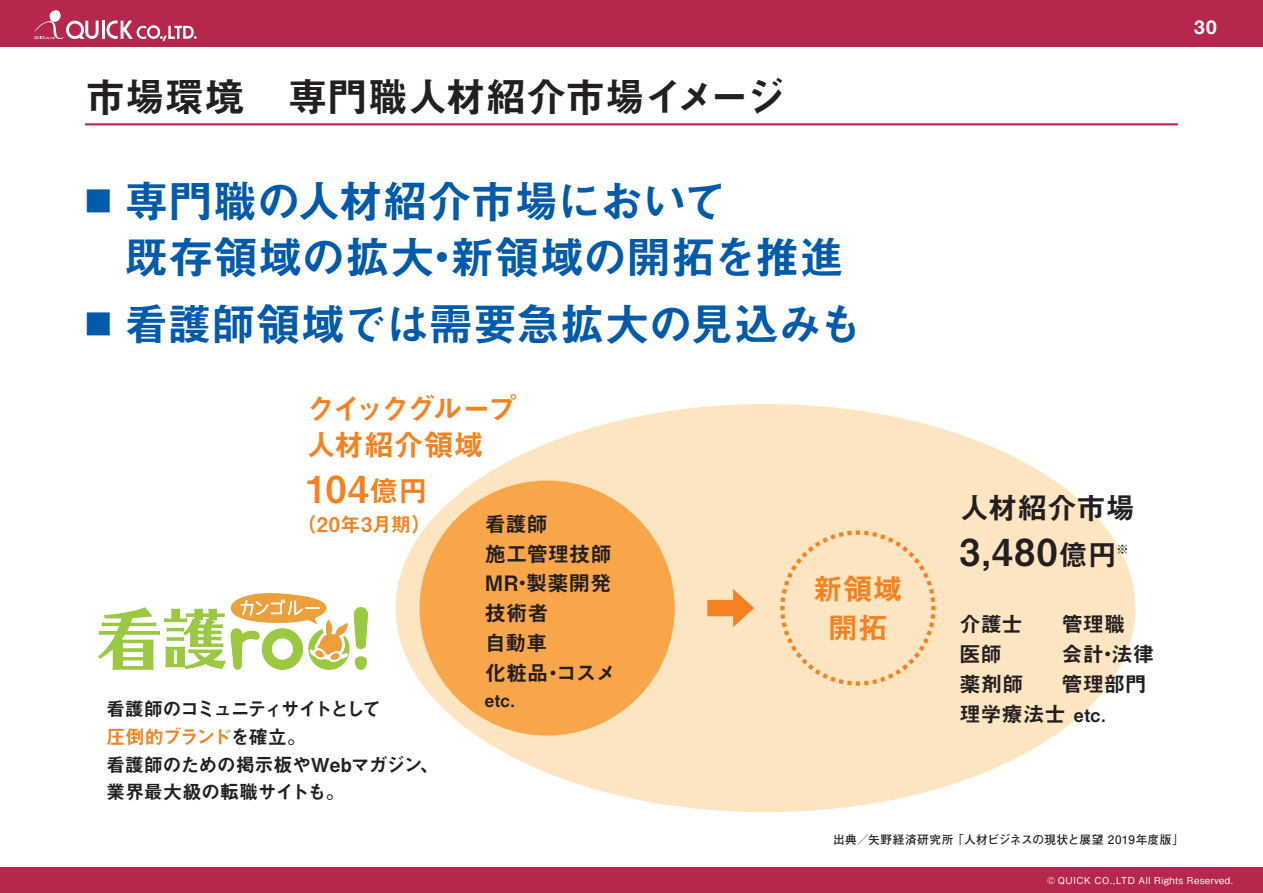
<style>
.page{position:relative;width:1263px;height:893px;background:#fff}
.page>*{position:absolute;margin:0;border:0;box-sizing:border-box;transform-origin:0 0}
.t1{font:44.7px/66.9px "Midashi Go Pr 6 MB31";letter-spacing:-.015em;color:#015aaa}
.t2{font:44.7px "Midashi Go Pr 6 MB31";letter-spacing:-.035em;color:#015aaa}
.t3{font:40.35px "Midashi Go Pr 6 MB31";letter-spacing:-.015em;color:#231f20}
.t4{font:37.2px "Midashi Go Pr 6 MB31";color:#231f20}
.t5{font:37.2px "Midashi Go Pr 6 MB31";color:#f58220}
.t6{font:29.7px/36.2px "Midashi Go Pr 6 MB31";letter-spacing:-.085em;color:#f58220}
.t7{font:29.7px "Midashi Go Pr 6 MB31";letter-spacing:-.015em;color:#231f20}
.t8{font:29.7px "Midashi Go Pr 6 MB31";letter-spacing:-.025em;color:#f58220}
.t9{font:26.55px "Midashi Go Pr 6 MB31";color:#015aaa}
.t10{font:21.3px/29.7px "Midashi Go Pr 6 MB31";color:#231f20}
.t11{font:20.25px "Midashi Go Pr 6 MB31";letter-spacing:.02em;color:#f58220}
.t12{font:19.2px/27.6px "Midashi Go Pr 6 MB31";letter-spacing:-.035em;color:#231f20}
.t13{font:19.2px "Midashi Go Pr 6 MB31";letter-spacing:-.115em;color:#231f20}
.t14{font:19.2px "Midashi Go Pr 6 MB31";letter-spacing:-.045em;color:#f58220}
.t15{font:700 19.2px "Helvetica Neue";color:#fff}
.t16{font:18px "Midashi Go Pr 6 MB31";color:#231f20}
.t17{font:16.95px "Midashi Go Pr 6 MB31";color:#231f20}
.t18{font:12.75px "Midashi Go Pr 6 MB31";color:#231f20}
.t19{font:700 11.7px "Futo Go B101 Pr 6";letter-spacing:.03em;color:#231f20}
.t20{font:500 9.6px "Gothic BBB Pr 6";letter-spacing:.045em;color:#fff}
.s1{color:#231f20}
</style>
<div class="page">
<div style="left:0;top:867px;width:1263px;height:26px;background:#b6274b"></div>
<div style="left:0;top:0;width:1263px;height:47px;background:#b6274b"></div>
<hr style="left:102px;top:21px;width:3px;height:18px;background:#fff">
<svg style="left:106px;top:21px;width:91px;height:20px"></svg>
<svg style="left:34px;top:10px;width:65px;height:30px"></svg>
<hr style="left:85px;top:123px;width:1093px;height:2px;background:#b6274b">
<div style="left:395px;top:404px;width:740px;height:408px;background:#fee5c1;border-radius:50%"></div>
<div style="left:420px;top:480px;width:255px;height:256px;background:#f9a64a;border-radius:50%"></div>
<svg style="left:780px;top:530px;width:156px;height:156px"></svg>
<svg style="left:707px;top:589px;width:47px;height:38px"></svg>
<img style="left:99px;top:593px;width:269px;height:76px">
<h2 class="t3" style="left:85px;top:65px;width:703px">市場環境　専門職人材紹介市場イメージ</h2>
<p class="t15" style="left:1194px;top:13px;width:24px">30</p>
<p class="t9" style="left:85px;top:180px;width:28px">■</p>
<p class="t9" style="left:85px;top:303px;width:28px">■</p>
<h1 class="t2" style="left:124px;top:165px;width:605px">専門職の人材紹介市場において</h1>
<h1 class="t1" style="left:124px;top:222px;width:721px">既存領域の拡大新領域の開拓を推進</h1>
<h1 class="t1" style="left:124px;top:222px;width:740px;text-indent:296px">・<br>看護師領域では需要急拡大の見込みも</h1>
<h3 class="t6" style="left:306px;top:389px;width:212px">クイックグループ人材紹介領域</h3>
<h3 class="t8" style="left:369px;top:467px;width:60px">億円</h3>
<h3 class="t5" style="left:306px;top:459px;width:64px">104</h3>
<p class="t11" style="left:296px;top:508px;width:137px">（20年3月期(</p>
<p class="t10" style="left:485px;top:508px;width:129px">看護師<br>施工管理技師<br>MR 製薬開発</p>
<p class="t10" style="left:485px;top:567px;width:133px;text-indent:27px">・<br>技術者<br>自動車<br>化粧品コスメ</p>
<p class="t10" style="left:542px;top:657px;width:23px">・</p>
<h3 class="t8" style="left:813px;top:565px;width:91px">新領域</h3>
<h3 class="t8" style="left:828px;top:604px;width:61px">開拓</h3>
<p class="t13" style="left:106px;top:694px;width:276px">看護師のコミュニティサイトとして</p>
<p class="t17" style="left:485px;top:687px;width:32px">etc.</p>
<p class="t14" style="left:106px;top:721px;width:201px">圧倒的ブランド<span class="s1">を確立。</span></p>
<p class="t12" style="left:420px;top:750px;width:21px">、</p>
<p class="t12" style="left:106px;top:750px;width:318px">看護師のための掲示板やWebマガジン業界最大級の転職サイトも。</p>
<h3 class="t7" style="left:960px;top:484px;width:177px">人材紹介市場</h3>
<p class="t18" style="left:1116px;top:539px;width:14px">※</p>
<h3 class="t4" style="left:960px;top:523px;width:99px">3,480</h3>
<h3 class="t7" style="left:1058px;top:531px;width:60px">億円</h3>
<p class="t10" style="left:960px;top:609px;width:65px">介護士</p>
<p class="t10" style="left:1062px;top:609px;width:65px">管理職</p>
<p class="t10" style="left:960px;top:638px;width:44px">医師</p>
<p class="t10" style="left:1062px;top:638px;width:94px">会計法律</p>
<p class="t10" style="left:1097px;top:638px;width:23px">・</p>
<p class="t10" style="left:960px;top:668px;width:66px">薬剤師</p>
<p class="t10" style="left:1062px;top:668px;width:86px">管理部門</p>
<p class="t10" style="left:960px;top:698px;width:108px">理学療法士</p>
<p class="t16" style="left:1074px;top:700px;width:33px">etc.</p>
<p class="t19" style="left:833px;top:830px;width:352px">出典／矢野経済研究所「人材ビジネスの現状と展望 2019年度版「</p>
<p class="t20" style="left:1047px;top:872px;width:188px">© QUICK CO.,LTD All Rights Reserved.</p>
</div>
